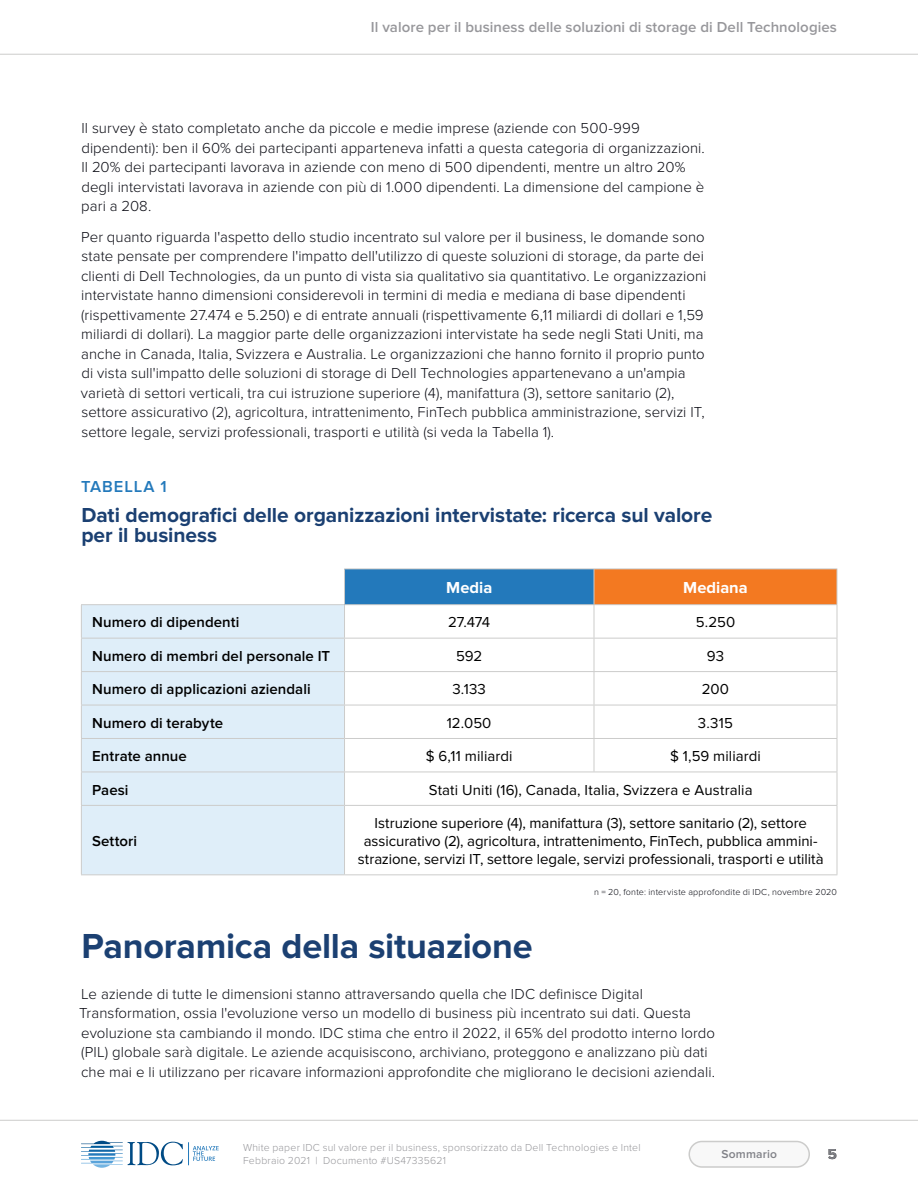
<style>
.page{position:relative;width:918px;height:1188px;background:#fff}
.page>*{position:absolute;margin:0;border:0;box-sizing:border-box;transform-origin:0 0}
.t1{font:700 36px "Proxima Nova";letter-spacing:-.01em;color:#1b4072}
.t2{font:700 21px/19.5px "Proxima Nova";letter-spacing:-.005em;color:#1b4072}
.t3{font:700 16.5px "Proxima Nova";color:#fff}
.t4{font:600 16.5px "Proxima Nova";letter-spacing:.06em;color:#2379bb}
.t5{font:300 15px/19.5px "Proxima Nova";letter-spacing:.005em;color:#0a0b13}
.t6{font:15px/18px "Proxima Nova";color:#000;text-align:center}
.t7{font:600 15px "Proxima Nova";letter-spacing:.005em;color:#000}
.t8{font:600 15px "Proxima Nova";letter-spacing:.005em;color:#97979b}
.t9{font:700 15px "Proxima Nova";color:#000}
.t10{font:600 12px "Proxima Nova";letter-spacing:.015em;color:#808187}
.t11{font:300 10.5px/13.5px "Proxima Nova";letter-spacing:.02em;color:#97979b}
.t12{font:300 9px "Proxima Nova";letter-spacing:.025em;color:#0a0b13}
</style>
<div class="page">
<svg style="left:81px;top:1141px;width:138px;height:27px"></svg>
<div style="left:689px;top:1142px;width:120px;height:25px;background:#f8f8f8;border-radius:13px"></div>
<div style="left:688px;top:1141px;width:122px;height:27px;border:2px solid #cccccb;border-radius:13px"></div>
<hr style="left:0;top:54px;width:918px;height:1px;background:#cccccb">
<hr style="left:0;top:1120px;width:918px;height:1px;background:#cccccb">
<div style="left:345px;top:569px;width:249px;height:36px;background:#2379bb"></div>
<div style="left:594px;top:569px;width:243px;height:36px;background:#f37921"></div>
<div style="left:82px;top:605px;width:262px;height:269px;background:#dfeef9"></div>
<hr style="left:344px;top:568px;width:250px;height:1px;background:#cccccb">
<hr style="left:344px;top:569px;width:1px;height:35px;background:#cccccb">
<hr style="left:594px;top:568px;width:243px;height:1px;background:#cccccb">
<hr style="left:594px;top:569px;width:1px;height:35px;background:#cccccb">
<hr style="left:837px;top:569px;width:1px;height:35px;background:#cccccb">
<hr style="left:81px;top:604px;width:264px;height:1px;background:#cccccb">
<hr style="left:81px;top:605px;width:1px;height:33px;background:#cccccb">
<hr style="left:345px;top:604px;width:249px;height:1px;background:#cccccb">
<hr style="left:344px;top:605px;width:1px;height:33px;background:#cccccb">
<hr style="left:594px;top:604px;width:243px;height:1px;background:#cccccb">
<hr style="left:594px;top:605px;width:1px;height:33px;background:#cccccb">
<hr style="left:837px;top:605px;width:1px;height:33px;background:#cccccb">
<hr style="left:81px;top:638px;width:264px;height:1px;background:#cccccb">
<hr style="left:81px;top:639px;width:1px;height:32px;background:#cccccb">
<hr style="left:345px;top:638px;width:249px;height:1px;background:#cccccb">
<hr style="left:344px;top:639px;width:1px;height:32px;background:#cccccb">
<hr style="left:594px;top:638px;width:243px;height:1px;background:#cccccb">
<hr style="left:594px;top:639px;width:1px;height:32px;background:#cccccb">
<hr style="left:837px;top:639px;width:1px;height:32px;background:#cccccb">
<hr style="left:81px;top:671px;width:264px;height:1px;background:#cccccb">
<hr style="left:81px;top:672px;width:1px;height:33px;background:#cccccb">
<hr style="left:345px;top:671px;width:249px;height:1px;background:#cccccb">
<hr style="left:344px;top:672px;width:1px;height:33px;background:#cccccb">
<hr style="left:594px;top:671px;width:243px;height:1px;background:#cccccb">
<hr style="left:594px;top:672px;width:1px;height:33px;background:#cccccb">
<hr style="left:837px;top:672px;width:1px;height:33px;background:#cccccb">
<hr style="left:81px;top:705px;width:264px;height:1px;background:#cccccb">
<hr style="left:81px;top:705px;width:1px;height:33px;background:#cccccb">
<hr style="left:345px;top:705px;width:249px;height:1px;background:#cccccb">
<hr style="left:344px;top:705px;width:1px;height:33px;background:#cccccb">
<hr style="left:594px;top:705px;width:243px;height:1px;background:#cccccb">
<hr style="left:594px;top:705px;width:1px;height:33px;background:#cccccb">
<hr style="left:837px;top:705px;width:1px;height:33px;background:#cccccb">
<hr style="left:81px;top:738px;width:264px;height:1px;background:#cccccb">
<hr style="left:81px;top:739px;width:1px;height:33px;background:#cccccb">
<hr style="left:345px;top:738px;width:249px;height:1px;background:#cccccb">
<hr style="left:344px;top:739px;width:1px;height:33px;background:#cccccb">
<hr style="left:594px;top:738px;width:243px;height:1px;background:#cccccb">
<hr style="left:594px;top:739px;width:1px;height:33px;background:#cccccb">
<hr style="left:837px;top:739px;width:1px;height:33px;background:#cccccb">
<hr style="left:81px;top:772px;width:264px;height:1px;background:#cccccb">
<hr style="left:81px;top:772px;width:1px;height:33px;background:#cccccb">
<hr style="left:345px;top:772px;width:249px;height:1px;background:#cccccb">
<hr style="left:344px;top:772px;width:1px;height:33px;background:#cccccb">
<hr style="left:594px;top:772px;width:243px;height:1px;background:#cccccb">
<hr style="left:837px;top:772px;width:1px;height:33px;background:#cccccb">
<hr style="left:81px;top:805px;width:264px;height:1px;background:#cccccb">
<hr style="left:81px;top:806px;width:1px;height:68px;background:#cccccb">
<hr style="left:345px;top:805px;width:249px;height:1px;background:#cccccb">
<hr style="left:344px;top:806px;width:1px;height:68px;background:#cccccb">
<hr style="left:594px;top:805px;width:243px;height:1px;background:#cccccb">
<hr style="left:837px;top:806px;width:1px;height:68px;background:#cccccb">
<hr style="left:81px;top:874px;width:264px;height:1px;background:#cccccb">
<hr style="left:345px;top:874px;width:249px;height:1px;background:#cccccb">
<hr style="left:594px;top:874px;width:243px;height:1px;background:#cccccb">
<p class="t8" style="left:371px;top:19px;width:468px">Il valore per il business delle soluzioni di storage di Dell Technologies</p>
<p class="t5" style="left:81px;top:119px;width:625px">Il survey è stato completato anche da piccole e medie imprese (aziende con 500-999 dipendenti): ben il 60% dei partecipanti apparteneva infatti a questa categoria di organizzazioni.<br>Il 20% dei partecipanti lavorava in aziende con meno di 500 dipendenti, mentre un altro 20% degli intervistati lavorava in aziende con più di 1.000 dipendenti. La dimensione del campione è pari a 208.</p>
<p class="t5" style="left:81px;top:227px;width:627px">Per quanto riguarda l'aspetto dello studio incentrato sul valore per il business, le domande sono state pensate per comprendere l'impatto dell'utilizzo di queste soluzioni di storage, da parte dei clienti di Dell Technologies, da un punto di vista sia qualitativo sia quantitativo. Le organizzazioni intervistate hanno dimensioni considerevoli in termini di media e mediana di base dipendenti (rispettivamente 27.474 e 5.250) e di entrate annuali (rispettivamente 6,11 miliardi di dollari e 1,59 miliardi di dollari). La maggior parte delle organizzazioni intervistate ha sede negli Stati Uniti, ma anche in Canada, Italia, Svizzera e Australia. Le organizzazioni che hanno fornito il proprio punto di vista sull'impatto delle soluzioni di storage di Dell Technologies appartenevano a un'ampia varietà di settori verticali, tra cui istruzione superiore (4), manifattura (3), settore sanitario (2), settore assicurativo (2), agricoltura, intrattenimento, FinTech pubblica amministrazione, servizi IT, settore legale, servizi professionali, trasporti e utilità (si veda la Tabella 1).</p>
<p class="t4" style="left:81px;top:477px;width:87px">TABELLA 1</p>
<h2 class="t2" style="left:81px;top:506px;width:632px">Dati demografici delle organizzazioni intervistate: ricerca sul valore per il business</h2>
<p class="t3" style="left:446px;top:578px;width:48px">Media</p>
<p class="t3" style="left:683px;top:578px;width:66px">Mediana</p>
<p class="t7" style="left:92px;top:614px;width:149px">Numero di dipendenti</p>
<p class="t6" style="left:448px;top:614px;width:44px">27.474</p>
<p class="t6" style="left:696px;top:614px;width:41px">5.250</p>
<p class="t7" style="left:92px;top:647px;width:240px">Numero di membri del personale IT</p>
<p class="t6" style="left:456px;top:647px;width:28px">592</p>
<p class="t6" style="left:707px;top:647px;width:19px">93</p>
<p class="t7" style="left:92px;top:681px;width:220px">Numero di applicazioni aziendali</p>
<p class="t6" style="left:452px;top:680px;width:35px">3.133</p>
<p class="t6" style="left:702px;top:680px;width:29px">200</p>
<p class="t7" style="left:92px;top:714px;width:132px">Numero di terabyte</p>
<p class="t6" style="left:447px;top:714px;width:46px">12.050</p>
<p class="t6" style="left:698px;top:714px;width:36px">3.315</p>
<p class="t7" style="left:92px;top:748px;width:96px">Entrate annue</p>
<p class="t6" style="left:426px;top:747px;width:88px">$ 6,11 miliardi</p>
<p class="t6" style="left:670px;top:747px;width:92px">$ 1,59 miliardi</p>
<p class="t7" style="left:92px;top:781px;width:38px">Paesi</p>
<p class="t6" style="left:429px;top:781px;width:325px">Stati Uniti (16), Canada, Italia, Svizzera e Australia</p>
<p class="t7" style="left:92px;top:832px;width:46px">Settori</p>
<p class="t6" style="left:358px;top:814px;width:467px">Istruzione superiore (4), manifattura (3), settore sanitario (2), settore assicurativo (2), agricoltura, intrattenimento, FinTech, pubblica ammini&shy;strazione, servizi IT, settore legale, servizi professionali, trasporti e utilità</p>
<p class="t12" style="left:594px;top:887px;width:244px">n = 20, fonte: interviste approfondite di IDC, novembre 2020</p>
<h1 class="t1" style="left:82px;top:925px;width:453px">Panoramica della situazione</h1>
<p class="t5" style="left:79px;top:984px;width:637px">Le aziende di tutte le dimensioni stanno attraversando quella che IDC definisce Digital Transformation, ossia l'evoluzione verso un modello di business più incentrato sui dati. Questa evoluzione sta cambiando il mondo. IDC stima che entro il 2022, il 65% del prodotto interno lordo (PIL) globale sarà digitale. Le aziende acquisiscono, archiviano, proteggono e analizzano più dati che mai e li utilizzano per ricavare informazioni approfondite che migliorano le decisioni aziendali.</p>
<p class="t11" style="left:243px;top:1141px;width:399px">White paper IDC sul valore per il business, sponsorizzato da Dell Technologies e Intel<br>Febbraio 2021 | Documento #US47335621</p>
<p class="t10" style="left:722px;top:1147px;width:57px">Sommario</p>
<p class="t9" style="left:828px;top:1145px;width:11px">5</p>
</div>
